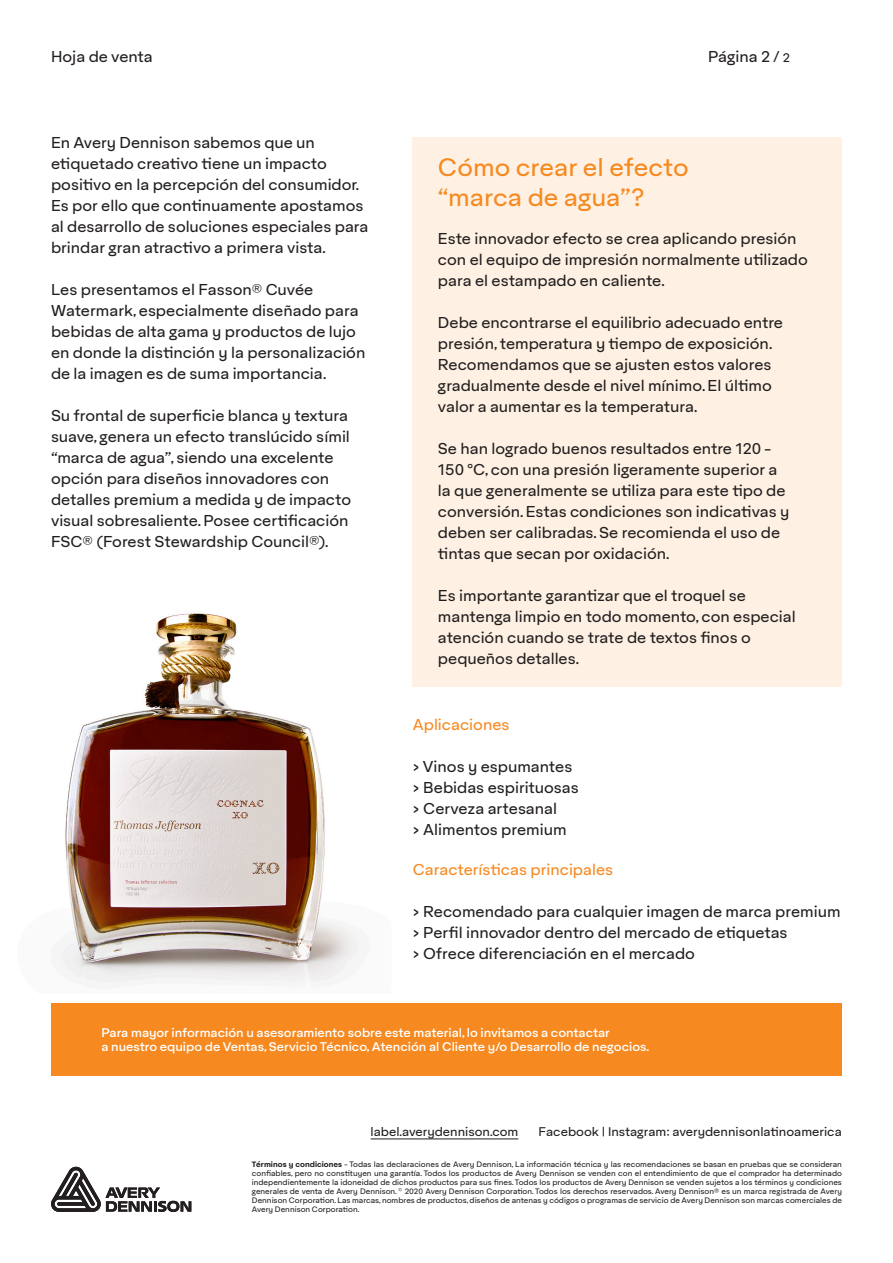
<style>
.page{position:relative;width:893px;height:1263px;background:#fff}
.page>*{position:absolute;margin:0;border:0;box-sizing:border-box;transform-origin:0 0}
.t1{font:24px/30px "Aktifo A";color:#f68a21}
.t2{font:15px/21px "Aktifo A";color:#231f20}
.t3{font:15px "Aktifo A";color:#f68a21}
.t4{font:500 12px/14.4px "Aktifo A";color:#fff}
.t5{font:12px "Aktifo A";color:#231f20}
.t6{font:7.5px/9px "Aktifo A";color:#231f20;text-align:justify}
.s1{font-size:12px}
.s2{font-weight:700}
</style>
<div class="page">
<img style="left:61px;top:573px;width:352px;height:410px">
<svg style="left:51px;top:1167px;width:140px;height:45px"></svg>
<div style="left:413px;top:137px;width:429px;height:550px;background:#fef1e3"></div>
<div style="left:51px;top:1003px;width:791px;height:73px;background:#f68a21"></div>
<hr style="left:371px;top:1139px;width:147px;height:1px;background:#231f20">
<p class="t2" style="left:51px;top:46px;width:103px">Hoja de venta</p>
<p class="t2" style="left:708px;top:46px;width:84px">Página 2 / <span class="s1">2</span></p>
<p class="t2" style="left:51px;top:132px;width:319px">En Avery Dennison sabemos que un etiquetado creativo tiene un impacto positivo en la percepción del consumidor.<br>Es por ello que continuamente apostamos al desarrollo de soluciones especiales para brindar gran atractivo a primera vista.</p>
<p class="t2" style="left:51px;top:279px;width:316px">Les presentamos el Fasson® Cuvée Watermark, especialmente diseñado para bebidas de alta gama y productos de lujo en donde la distinción y la personalización de la imagen es de suma importancia.</p>
<p class="t2" style="left:51px;top:405px;width:302px">Su frontal de superficie blanca y textura suave, genera un efecto translúcido símil “marca de agua”, siendo una excelente opción para diseños innovadores con detalles premium a medida y de impacto visual sobresaliente. Posee certificación FSC® (Forest Stewardship Council®).</p>
<p class="t1" style="left:438px;top:152px;width:252px">Cómo crear el efecto “marca de agua”?</p>
<p class="t2" style="left:438px;top:227px;width:371px">Este innovador efecto se crea aplicando presión con el equipo de impresión normalmente utilizado para el estampado en caliente.</p>
<p class="t2" style="left:438px;top:311px;width:347px">Debe encontrarse el equilibrio adecuado entre presión, temperatura y tiempo de exposición.</p>
<p class="t2" style="left:438px;top:353px;width:335px;text-align:justify">Recomendamos que se ajusten estos valores gradualmente desde el nivel mínimo. El último valor a aumentar es la temperatura.</p>
<p class="t2" style="left:438px;top:437px;width:353px">Se han logrado buenos resultados entre 120 - 150 °C, con una presión ligeramente superior a la que generalmente se utiliza para este tipo de conversión. Estas condiciones son indicativas y deben ser calibradas. Se recomienda el uso de tintas que secan por oxidación.</p>
<p class="t2" style="left:438px;top:584px;width:359px">Es importante garantizar que el troquel se mantenga limpio en todo momento, con especial atención cuando se trate de textos finos o pequeños detalles.</p>
<p class="t3" style="left:413px;top:716px;width:98px">Aplicaciones</p>
<p class="t2" style="left:413px;top:756px;width:161px">&gt; Vinos y espumantes</p>
<p class="t2" style="left:413px;top:777px;width:167px">&gt; Bebidas espirituosas</p>
<p class="t2" style="left:413px;top:798px;width:146px">&gt; Cerveza artesanal</p>
<p class="t2" style="left:413px;top:819px;width:155px">&gt; Alimentos premium</p>
<p class="t3" style="left:413px;top:860px;width:202px">Características principales</p>
<p class="t2" style="left:413px;top:901px;width:429px">&gt; Recomendado para cualquier imagen de marca premium</p>
<p class="t2" style="left:413px;top:922px;width:376px">&gt; Perfil innovador dentro del mercado de etiquetas</p>
<p class="t2" style="left:413px;top:943px;width:284px">&gt; Ofrece diferenciación en el mercado</p>
<p class="t4" style="left:101px;top:1025px;width:549px">Para mayor información u asesoramiento sobre este material, lo invitamos a contactar<br>a nuestro equipo de Ventas, Servicio Técnico, Atención al Cliente y/o Desarrollo de negocios.</p>
<p class="t5" style="left:371px;top:1124px;width:149px">label.averydennison.com</p>
<p class="t5" style="left:539px;top:1124px;width:305px">Facebook | Instagram: averydennisonlatinoamerica</p>
<p class="t6" style="left:252px;top:1160px;width:591px"><span class="s2">Términos y condiciones</span> - Todas las declaraciones de Avery Dennison, La información técnica y las recomendaciones se basan en pruebas que se consideran confiables, pero no constituyen una garantía. Todos los productos de Avery Dennison se venden con el entendimiento de que el comprador ha determinado independientemente la idoneidad de dichos productos para sus fines. Todos los productos de Avery Dennison se venden sujetos a los términos y condiciones generales de venta de Avery Dennison. <sup>©</sup> 2020 Avery Dennison Corporation. Todos los derechos reservados. Avery Dennison® es un marca registrada de Avery Dennison Corporation. Las marcas, nombres de productos, diseños de antenas y códigos o programas de servicio de Avery Dennison son marcas comerciales de Avery Dennison Corporation.</p>
</div>
